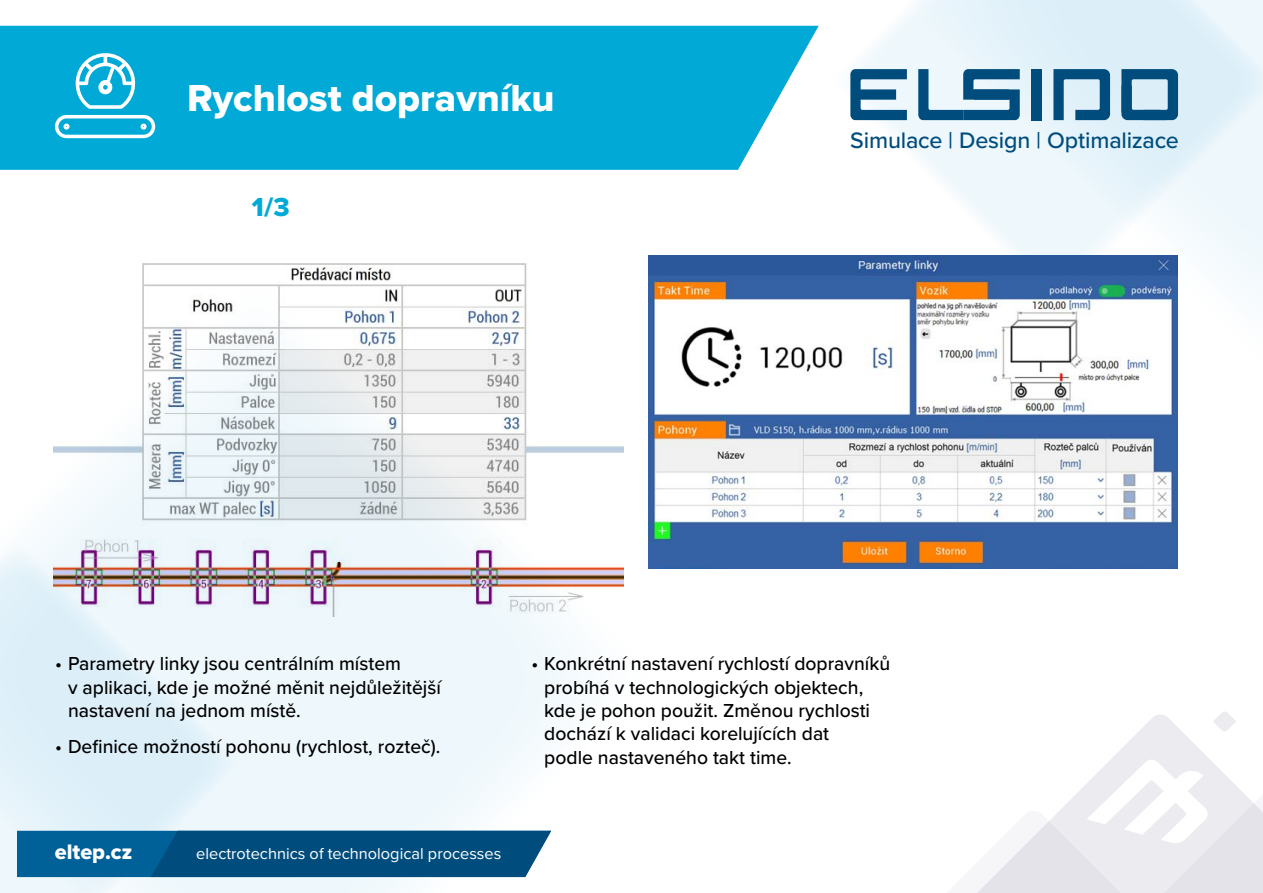
<style>
.page{position:relative;width:1263px;height:893px;background:#fff}
.page>*{position:absolute;margin:0;border:0;box-sizing:border-box;transform-origin:0 0}
.titulek{font:39px "Proxima Nova Extrabld";color:#fff}
.titulek-2{font:27px "Proxima Nova Extrabld";color:#00a9d6}
.t1{font:500 23.25px "Proxima Nova";letter-spacing:-.005em;color:#004d7d}
.t2{font:21.75px "Proxima Nova Extrabld";color:#fff}
.t3{font:500 19.5px/23.4px "Proxima Nova";color:#000}
.t4{font:16.35px "Proxima Nova";color:#fff}
</style>
<div class="page">
<svg style="left:47px;top:446px;width:526px;height:447px;fill:#edf7fc"></svg>
<svg style="left:0;top:540px;width:240px;height:353px;background:#e3f2fa"></svg>
<svg style="left:854px;top:0;width:409px;height:292px;fill:#edf7fc"></svg>
<svg style="left:977px;top:712px;width:286px;height:181px"></svg>
<svg style="left:17px;top:831px;width:534px;height:46px;background:#045587"></svg>
<img style="left:648px;top:255px;width:530px;height:314px">
<img style="left:54px;top:263px;width:570px;height:354px">
<div style="left:0;top:26px;width:819px;height:144px;background:#00a9d6"></div>
<svg style="left:55px;top:115px;width:100px;height:23px"></svg>
<svg style="left:76px;top:53px;width:60px;height:56px"></svg>
<svg style="left:850px;top:69px;width:57px;height:51px;background:#598dac"></svg>
<svg style="left:1053px;top:69px;width:57px;height:51px;background:#6194b2"></svg>
<svg style="left:1121px;top:69px;width:57px;height:51px;background:#558cad"></svg>
<div style="left:1031px;top:69px;width:10px;height:51px;background:#004d7d"></div>
<svg style="left:918px;top:69px;width:102px;height:51px;background:#6c9bb7"></svg>
<p class="titulek" style="left:187px;top:69px;width:369px">Rychlost dopravníku</p>
<p class="titulek-2" style="left:252px;top:187px;width:39px">1/3</p>
<p class="t1" style="left:850px;top:123px;width:330px">Simulace | Design | Optimalizace</p>
<p class="t3" style="left:68px;top:651px;width:374px;text-indent:-13px">• Parametry linky jsou centrálním místem<br>v aplikaci, kde je možné měnit nejdůležitější nastavení na jednom místě.</p>
<p class="t3" style="left:55px;top:734px;width:387px">• Definice možností pohonu (rychlost, rozteč).</p>
<p class="t2" style="left:55px;top:836px;width:79px">eltep.cz</p>
<p class="t4" style="left:196px;top:841px;width:307px">electrotechnics of technological processes</p>
<p class="t3" style="left:544px;top:651px;width:347px;text-indent:-13px">• Konkrétní nastavení rychlostí dopravníků probíhá v technologických objektech, kde je pohon použit. Změnou rychlosti dochází k validaci korelujících dat<br>podle nastaveného takt time.</p>
</div>
